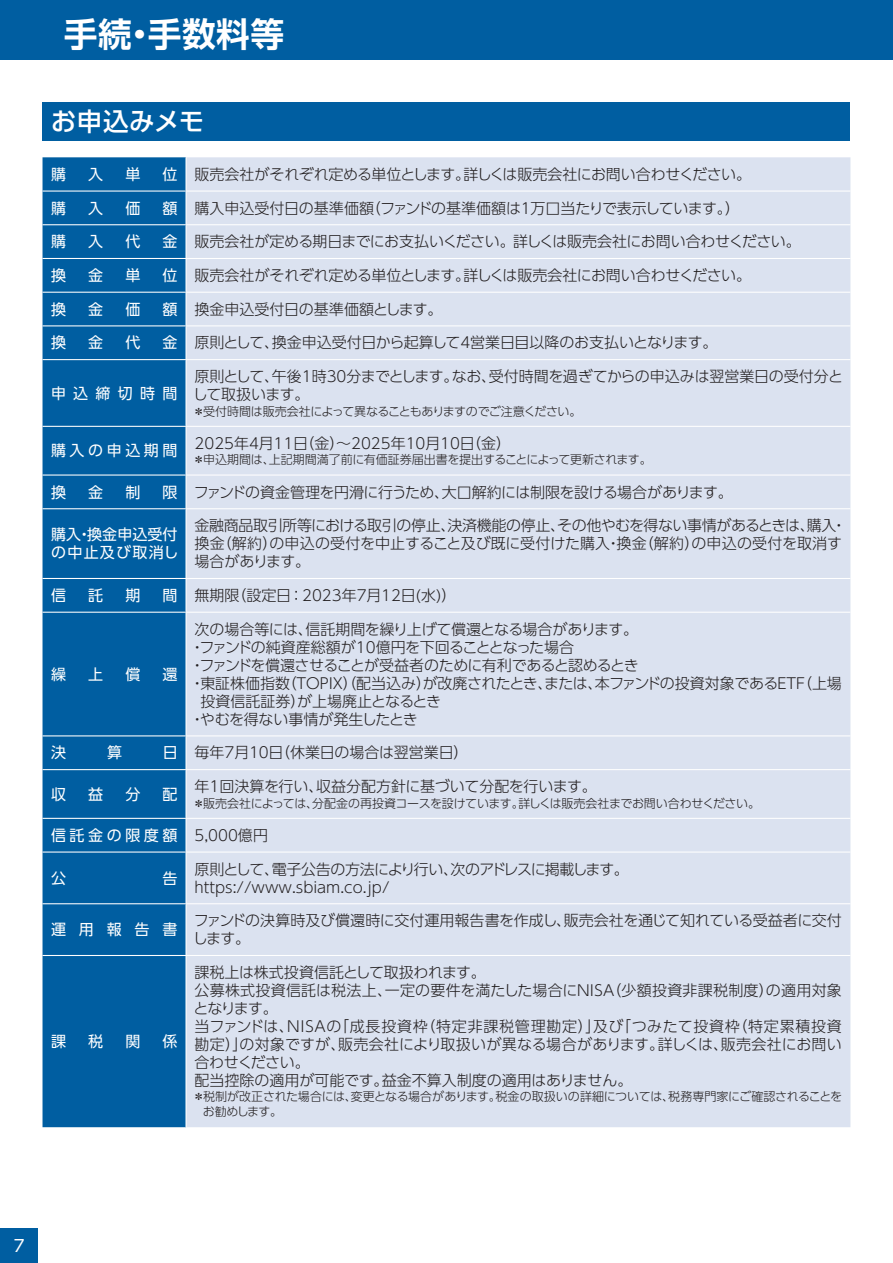
<style>
.page{position:relative;width:893px;height:1263px;background:#fff}
.page>*{position:absolute;margin:0;border:0;box-sizing:border-box;transform-origin:0 0}
.t1{font:33.75px "UD Shin Go Pro De Bold 90 pv RKSJ H";letter-spacing:.015em;color:#fff}
.t2{font:25.5px "UD Shin Go Pro Medium 90 pv RKSJ H";letter-spacing:.02em;color:#fff}
.t3{font:16.5px "UD Shin Go Pro Regular 90 pv RKSJ H";color:#fff}
.t4{font:15px/18px "UD Shin Go Pro Light 90 pv RKSJ H";letter-spacing:-.015em;color:#231f20}
.t5{font:15px "UD Shin Go Pro Regular 90 pv RKSJ H";letter-spacing:.24em;color:#fff}
.t6{font:15px "UD Shin Go Pro Light 90 pv RKSJ H";letter-spacing:-.04em;color:#231f20}
.t7{font:15px/18px "UD Shin Go Pro Regular 90 pv RKSJ H";letter-spacing:.005em;color:#fff}
.t8{font:12px/15px "UD Shin Go Pro Light 90 pv RKSJ H";letter-spacing:-.02em;color:#231f20}
.s1{font-family:"UD Shin Go Pro Regular 90 pv RKSJ H";color:#fff}
.s2{font-family:"UD Shin Go Pro Light 90 pv RKSJ H";color:#231f20}
</style>
<div class="page">
<div style="left:43px;top:102px;width:807px;height:38px;background:#005ea1"></div>
<div style="left:43px;top:157px;width:142px;height:970px;background:#005ea1"></div>
<div style="left:187px;top:157px;width:663px;height:970px;background:#dbe2f0"></div>
<hr style="left:43px;top:190px;width:807px;height:2px;background:#fff">
<hr style="left:43px;top:224px;width:807px;height:1px;background:#fff">
<hr style="left:43px;top:258px;width:807px;height:1px;background:#fff">
<hr style="left:43px;top:292px;width:807px;height:1px;background:#fff">
<hr style="left:43px;top:325px;width:807px;height:1px;background:#fff">
<hr style="left:43px;top:359px;width:807px;height:1px;background:#fff">
<hr style="left:43px;top:426px;width:807px;height:1px;background:#fff">
<hr style="left:43px;top:474px;width:807px;height:2px;background:#fff">
<hr style="left:43px;top:508px;width:807px;height:1px;background:#fff">
<hr style="left:43px;top:578px;width:807px;height:1px;background:#fff">
<hr style="left:43px;top:612px;width:807px;height:1px;background:#fff">
<hr style="left:43px;top:735px;width:807px;height:1px;background:#fff">
<hr style="left:43px;top:769px;width:807px;height:1px;background:#fff">
<hr style="left:43px;top:818px;width:807px;height:1px;background:#fff">
<hr style="left:43px;top:851px;width:807px;height:1px;background:#fff">
<hr style="left:43px;top:903px;width:807px;height:1px;background:#fff">
<hr style="left:43px;top:955px;width:807px;height:1px;background:#fff">
<div style="left:0;top:1228px;width:38px;height:34px;background:#005ea1"></div>
<div style="left:0;top:0;width:893px;height:60px;background:#005ea1"></div>
<h1 class="t1" style="left:64px;top:21px;width:222px">手続・手数料等</h1>
<h2 class="t2" style="left:51px;top:112px;width:155px">お申込みメモ</h2>
<p class="t5" style="left:51px;top:169px;width:16px">購</p>
<p class="t5" style="left:88px;top:169px;width:16px">入</p>
<p class="t5" style="left:125px;top:169px;width:16px">単</p>
<p class="t4" style="left:163px;top:167px;width:590px"><span class="s1">位</span> 販売会社がそれぞれ定める単位とします。詳しくは販売会社にお問い合わせください。</p>
<p class="t5" style="left:51px;top:202px;width:16px">購</p>
<p class="t5" style="left:88px;top:202px;width:16px">入</p>
<p class="t5" style="left:125px;top:202px;width:16px">価</p>
<p class="t4" style="left:163px;top:201px;width:579px"><span class="s1">額</span> 購入申込受付日の基準価額（ファンドの基準価額は1万口当たりで表示しています。）</p>
<p class="t5" style="left:51px;top:236px;width:16px">購</p>
<p class="t5" style="left:88px;top:236px;width:16px">入</p>
<p class="t5" style="left:125px;top:236px;width:16px">代</p>
<p class="t4" style="left:163px;top:235px;width:640px"><span class="s1">金</span> 販売会社が定める期日までにお支払いください。詳しくは販売会社にお問い合わせください。</p>
<p class="t5" style="left:51px;top:270px;width:16px">換</p>
<p class="t5" style="left:88px;top:270px;width:16px">金</p>
<p class="t5" style="left:125px;top:270px;width:16px">単</p>
<p class="t4" style="left:163px;top:268px;width:590px"><span class="s1">位</span> 販売会社がそれぞれ定める単位とします。詳しくは販売会社にお問い合わせください。</p>
<p class="t5" style="left:51px;top:303px;width:16px">換</p>
<p class="t5" style="left:88px;top:303px;width:16px">金</p>
<p class="t5" style="left:125px;top:303px;width:16px">価</p>
<p class="t4" style="left:163px;top:302px;width:282px"><span class="s1">額</span> 換金申込受付日の基準価額とします。</p>
<p class="t5" style="left:51px;top:337px;width:16px">換</p>
<p class="t5" style="left:88px;top:337px;width:16px">金</p>
<p class="t5" style="left:125px;top:337px;width:16px">代</p>
<p class="t4" style="left:163px;top:336px;width:556px"><span class="s1">金</span> 原則として、換金申込受付日から起算して4営業日目以降のお支払いとなります。</p>
<p class="t5" style="left:51px;top:387px;width:128px">申込締切時間</p>
<p class="t4" style="left:193px;top:370px;width:652px">原則として、午後1時30分までとします。なお、受付時間を過ぎてからの申込みは翌営業日の受付分として取扱います。</p>
<p class="t8" style="left:193px;top:405px;width:390px">＊受付時間は販売会社によって異なることもありますのでご注意ください。</p>
<p class="t5" style="left:51px;top:445px;width:128px">購入の申込期間</p>
<p class="t4" style="left:195px;top:436px;width:318px">2025年4月11日（金）～2025年10月10日（金）</p>
<p class="t8" style="left:193px;top:454px;width:460px">＊申込期間は、上記期間満了前に有価証券届出書を提出することによって更新されます。</p>
<p class="t5" style="left:51px;top:486px;width:16px">換</p>
<p class="t5" style="left:88px;top:486px;width:16px">金</p>
<p class="t5" style="left:125px;top:486px;width:16px">制</p>
<p class="t4" style="left:163px;top:485px;width:572px"><span class="s1">限</span> ファンドの資金管理を円滑に行うため、大口解約には制限を設ける場合があります。</p>
<p class="t7" style="left:51px;top:528px;width:129px">購入・換金申込受付の中止及び取消し</p>
<p class="t4" style="left:195px;top:519px;width:653px">金融商品取引所等における取引の停止、決済機能の停止、その他やむを得ない事情があるときは、購入・換金（解約）の申込の受付を中止すること及び既に受付けた購入・換金（解約）の申込の受付を取消す場合があります。</p>
<p class="t5" style="left:51px;top:590px;width:16px">信</p>
<p class="t5" style="left:88px;top:590px;width:16px">託</p>
<p class="t5" style="left:125px;top:590px;width:16px">期</p>
<p class="t4" style="left:163px;top:588px;width:296px"><span class="s1">間</span> 無期限（設定日：2023年7月12日(水)）</p>
<p class="t5" style="left:51px;top:668px;width:16px">繰</p>
<p class="t5" style="left:88px;top:668px;width:16px">上</p>
<p class="t5" style="left:125px;top:668px;width:16px">償</p>
<p class="t5" style="left:163px;top:668px;width:16px">還</p>
<p class="t4" style="left:195px;top:622px;width:445px">次の場合等には、信託期間を繰り上げて償還となる場合があります。</p>
<p class="t4" style="left:190px;top:640px;width:386px">・ファンドの純資産総額が10億円を下回ることとなった場合</p>
<p class="t6" style="left:190px;top:659px;width:450px">・ファンドを償還させることが受益者のために有利であると認めるとき</p>
<p class="t4" style="left:190px;top:676px;width:653px">・東証株価指数（TOPIX）（配当込み）が改廃されたとき、または、本ファンドの投資対象であるETF（上場</p>
<p class="t4" style="left:200px;top:694px;width:242px">投資信託証券）が上場廃止となるとき</p>
<p class="t4" style="left:190px;top:712px;width:229px">・やむを得ない事情が発生したとき</p>
<p class="t5" style="left:51px;top:747px;width:16px">決</p>
<p class="t5" style="left:107px;top:747px;width:16px">算</p>
<p class="t4" style="left:163px;top:746px;width:307px"><span class="s1">日</span> 毎年7月10日（休業日の場合は翌営業日）</p>
<p class="t5" style="left:51px;top:788px;width:16px">収</p>
<p class="t5" style="left:88px;top:788px;width:16px">益</p>
<p class="t5" style="left:125px;top:788px;width:16px">分</p>
<p class="t5" style="left:163px;top:788px;width:16px">配</p>
<p class="t4" style="left:195px;top:779px;width:404px">年1回決算を行い、収益分配方針に基づいて分配を行います。</p>
<p class="t8" style="left:193px;top:797px;width:569px">＊販売会社によっては、分配金の再投資コースを設けています。詳しくは販売会社までお問い合わせください。</p>
<p class="t5" style="left:51px;top:830px;width:218px">信託金の限度額 <span class="s2">5,000億円</span></p>
<p class="t5" style="left:51px;top:872px;width:16px">公</p>
<p class="t5" style="left:163px;top:872px;width:16px">告</p>
<p class="t4" style="left:195px;top:862px;width:436px">原則として、電子公告の方法により行い、次のアドレスに掲載します。https://www.sbiam.co.jp/</p>
<p class="t5" style="left:51px;top:924px;width:128px">運用報告書</p>
<p class="t4" style="left:193px;top:914px;width:651px">ファンドの決算時及び償還時に交付運用報告書を作成し、販売会社を通じて知れている受益者に交付します。</p>
<p class="t5" style="left:51px;top:1036px;width:16px">課</p>
<p class="t5" style="left:88px;top:1036px;width:16px">税</p>
<p class="t5" style="left:125px;top:1036px;width:16px">関</p>
<p class="t5" style="left:163px;top:1036px;width:16px">係</p>
<p class="t4" style="left:194px;top:965px;width:650px">課税上は株式投資信託として取扱われます。<br>公募株式投資信託は税法上、一定の要件を満たした場合にNISA（少額投資非課税制度）の適用対象となります。<br>当ファンドは、NISAの「成長投資枠（特定非課税管理勘定）」及び「つみたて投資枠（特定累積投資勘定）」の対象ですが、販売会社により取扱いが異なる場合があります。詳しくは、販売会社にお問い合わせください。<br>配当控除の適用が可能です。益金不算入制度の適用はありません。</p>
<p class="t8" style="left:203px;top:1091px;width:641px;text-indent:-10px">＊ 税制が改正された場合には、変更となる場合があります。税金の取扱いの詳細については、税務専門家にご確認されることをお勧めします。</p>
<p class="t3" style="left:14px;top:1239px;width:12px">7</p>
</div>
